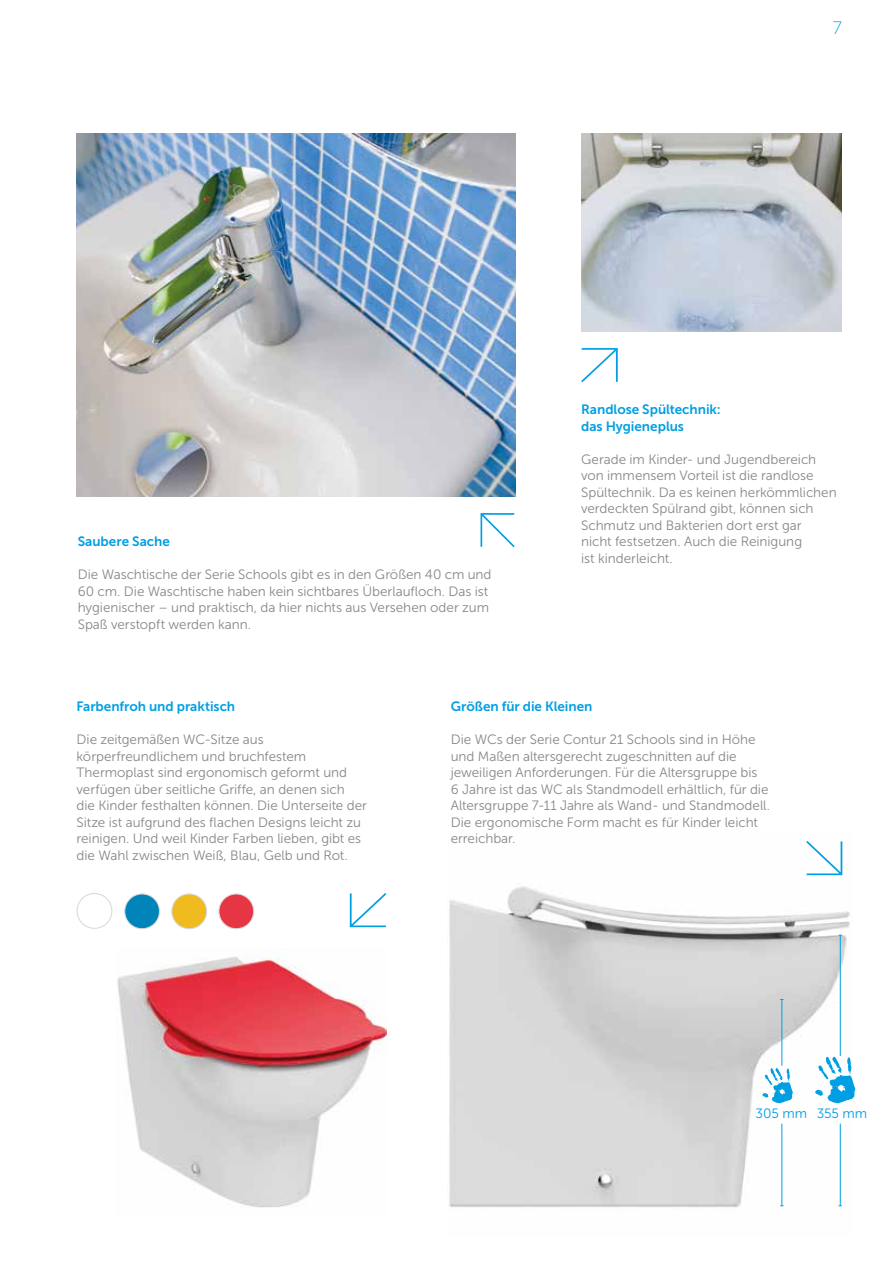
<style>
.page{position:relative;width:893px;height:1263px;background:#fff}
.page>*{position:absolute;margin:0;border:0;box-sizing:border-box;transform-origin:0 0}
.t1{font:18px "Museo Sans 100";color:#009fe3}
.t2{font:13.5px/16.5px "Museo Sans 300";color:#878787}
.t3{font:13.5px/16.5px "Museo Sans 700";color:#009fe3}
.t4{font:13.5px "Museo Sans 300";letter-spacing:-.005em;color:#009fe3}
</style>
<div class="page">
<img style="left:449px;top:841px;width:401px;height:367px">
<img style="left:117px;top:956px;width:269px;height:252px">
<img style="left:77px;top:134px;width:439px;height:363px">
<svg style="left:480px;top:513px;width:35px;height:34px"></svg>
<svg style="left:806px;top:841px;width:36px;height:34px"></svg>
<svg style="left:350px;top:893px;width:36px;height:34px"></svg>
<div style="left:77px;top:893px;width:35px;height:36px;border:1px solid #dadada;border-radius:50%"></div>
<div style="left:125px;top:894px;width:35px;height:35px;background:#0084ba;border-radius:50%"></div>
<div style="left:124px;top:893px;width:36px;height:36px;border:1px solid #dadada;border-radius:50%"></div>
<div style="left:172px;top:894px;width:35px;height:35px;background:#efbb1f;border-radius:50%"></div>
<div style="left:171px;top:893px;width:36px;height:36px;border:1px solid #dadada;border-radius:50%"></div>
<div style="left:219px;top:894px;width:35px;height:35px;background:#e63643;border-radius:50%"></div>
<div style="left:218px;top:893px;width:36px;height:36px;border:1px solid #dadada;border-radius:50%"></div>
<svg style="left:815px;top:1056px;width:40px;height:47px"></svg>
<svg style="left:762px;top:1068px;width:31px;height:35px"></svg>
<hr style="left:840px;top:1124px;width:1px;height:82px;background:#009fe3">
<hr style="left:781px;top:1124px;width:1px;height:82px;background:#009fe3">
<hr style="left:840px;top:935px;width:1px;height:121px;background:#009fe3">
<hr style="left:781px;top:999px;width:1px;height:67px;background:#009fe3">
<img style="left:581px;top:134px;width:261px;height:198px">
<svg style="left:581px;top:348px;width:37px;height:34px"></svg>
<h1 class="t1" style="left:833px;top:18px;width:11px">7</h1>
<p class="t3" style="left:78px;top:533px;width:94px">Saubere Sache</p>
<p class="t2" style="left:78px;top:566px;width:415px">Die Waschtische der Serie Schools gibt es in den Größen 40 cm und 60 cm. Die Waschtische haben kein sichtbares Überlaufloch. Das ist hygienischer – und praktisch, da hier nichts aus Versehen oder zum Spaß verstopft werden kann.</p>
<p class="t3" style="left:581px;top:401px;width:141px">Randlose Spültechnik: das Hygieneplus</p>
<p class="t2" style="left:581px;top:451px;width:257px">Gerade im Kinder- und Jugendbereich von immensem Vorteil ist die randlose Spültechnik. Da es keinen herkömmlichen verdeckten Spülrand gibt, können sich Schmutz und Bakterien dort erst gar<br>nicht festsetzen. Auch die Reinigung<br>ist kinderleicht.</p>
<p class="t3" style="left:77px;top:698px;width:160px">Farbenfroh und praktisch</p>
<p class="t2" style="left:77px;top:731px;width:292px">Die zeitgemäßen WC-Sitze aus körperfreundlichem und bruchfestem Thermoplast sind ergonomisch geformt und verfügen über seitliche Griffe, an denen sich<br>die Kinder festhalten können. Die Unterseite der Sitze ist aufgrund des flachen Designs leicht zu reinigen. Und weil Kinder Farben lieben, gibt es die Wahl zwischen Weiß, Blau, Gelb und Rot.</p>
<p class="t3" style="left:451px;top:698px;width:143px">Größen für die Kleinen</p>
<p class="t2" style="left:451px;top:731px;width:321px">Die WCs der Serie Contur 21 Schools sind in Höhe und Maßen altersgerecht zugeschnitten auf die jeweiligen Anforderungen. Für die Altersgruppe bis<br>6 Jahre ist das WC als Standmodell erhältlich, für die Altersgruppe 7-11 Jahre als Wand- und Standmodell.<br>Die ergonomische Form macht es für Kinder leicht erreichbar.</p>
<p class="t4" style="left:756px;top:1106px;width:113px">305 mm 355 mm</p>
</div>
